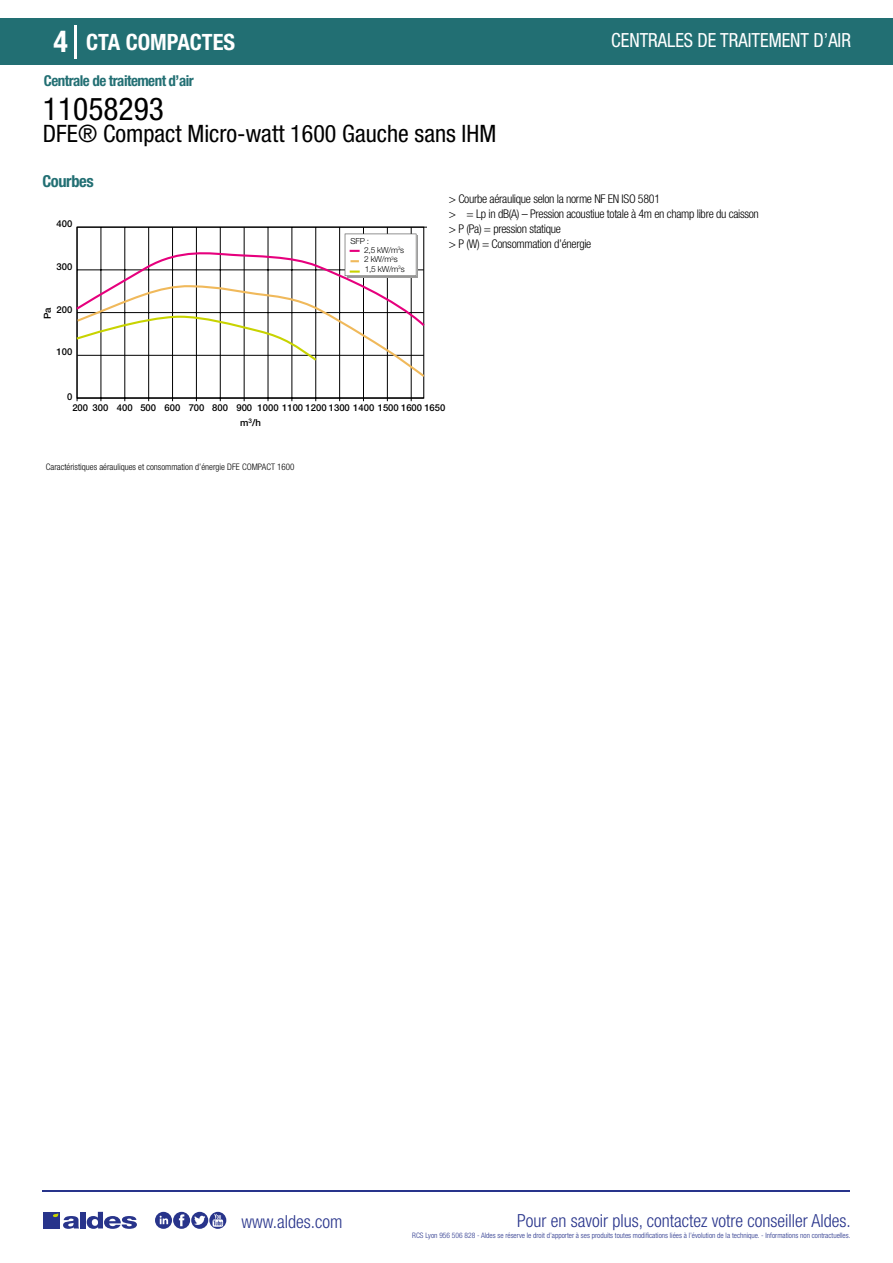
<style>
.page{position:relative;width:893px;height:1263px;background:#fff}
.page>*{position:absolute;margin:0;border:0;box-sizing:border-box;transform-origin:0 0}
.t1{font:condensed 31.5px "Helvetica Neue LT Std";color:#000}
.t2{font:700 condensed 30px "Helvetica Neue LT Std";color:#fff}
.t3{font:condensed 24px "Helvetica Neue LT Std";color:#000}
.t4{font:700 condensed 22.5px "Helvetica Neue LT Std";color:#fff}
.t5{font:condensed 19.5px "Helvetica Neue LT Std";color:#fff;scale:.95 1}
.t6{font:300 condensed 18px "Helvetica Neue";color:#28348b}
.t7{font:700 condensed 16.5px "Helvetica Neue LT Std";letter-spacing:-.025em;color:#226f73}
.t8{font:700 condensed 15px "Helvetica Neue LT Std";letter-spacing:-.035em;color:#226f73}
.t9{font:300 condensed 12px/15px "Helvetica Neue LT Std";letter-spacing:-.025em;color:#000}
.t10{font:500 9.6px "Helvetica Neue";color:#000}
.t11{font:500 9.45px "Helvetica Neue";color:#000}
.t12{font:300 condensed 9px "Helvetica Neue";color:#000}
.t13{font:300 8.25px/9.4px "Helvetica Neue";letter-spacing:-.025em;color:#000}
.t14{font:300 condensed 7.5px "Helvetica Neue";color:#28348b}
</style>
<div class="page">
<div style="left:0;top:18px;width:893px;height:46px;background:#226f73"></div>
<hr style="left:74px;top:25px;width:2px;height:33px;background:#fff">
<hr style="left:43px;top:1190px;width:807px;height:1px;background:#28348b">
<svg style="left:155px;top:1212px;width:71px;height:17px"></svg>
<div style="left:43px;top:1212px;width:17px;height:16px;background:#28348b"></div>
<div style="left:80px;top:1212px;width:6px;height:16px;background:#28348b"></div>
<svg style="left:87px;top:1212px;width:50px;height:17px"></svg>
<svg style="left:53px;top:1213px;width:26px;height:16px"></svg>
<hr style="left:77px;top:227px;width:347px;height:1px;background:#000">
<hr style="left:77px;top:398px;width:347px;height:1px;background:#000">
<hr style="left:101px;top:227px;width:1px;height:174px;background:#000">
<hr style="left:125px;top:227px;width:1px;height:174px;background:#000">
<hr style="left:77px;top:227px;width:1px;height:174px;background:#000">
<hr style="left:148px;top:227px;width:1px;height:174px;background:#000">
<hr style="left:172px;top:227px;width:1px;height:174px;background:#000">
<hr style="left:196px;top:227px;width:1px;height:174px;background:#000">
<hr style="left:220px;top:227px;width:1px;height:174px;background:#000">
<hr style="left:268px;top:227px;width:1px;height:174px;background:#000">
<hr style="left:292px;top:227px;width:1px;height:174px;background:#000">
<hr style="left:315px;top:227px;width:1px;height:174px;background:#000">
<hr style="left:339px;top:227px;width:1px;height:174px;background:#000">
<hr style="left:363px;top:227px;width:1px;height:174px;background:#000">
<hr style="left:387px;top:227px;width:1px;height:174px;background:#000">
<hr style="left:411px;top:227px;width:1px;height:174px;background:#000">
<hr style="left:244px;top:227px;width:1px;height:174px;background:#000">
<svg style="left:76px;top:234px;width:349px;height:144px"></svg>
<h2 class="t2" style="left:54px;top:24px;width:16px">4</h2>
<h3 class="t4" style="left:86px;top:28px;width:151px">CTA COMPACTES</h3>
<h3 class="t5" style="left:611px;top:29px;width:254px">CENTRALES DE TRAITEMENT D’AIR</h3>
<p class="t8" style="left:44px;top:71px;width:151px">Centrale de traitement d’air</p>
<h1 class="t1" style="left:43px;top:91px;width:122px">11058293</h1>
<h3 class="t3" style="left:43px;top:120px;width:455px">DFE® Compact Micro-watt 1600 Gauche sans IHM</h3>
<h3 class="t7" style="left:43px;top:171px;width:53px">Courbes</h3>
<p class="t11" style="left:57px;top:218px;width:17px">400</p>
<p class="t11" style="left:57px;top:261px;width:17px">300</p>
<p class="t11" style="left:57px;top:304px;width:17px">200</p>
<p class="t10" style="left:42px;top:319px;width:13px;rotate:-90deg">Pa</p>
<p class="t11" style="left:57px;top:346px;width:17px">100</p>
<p class="t11" style="left:67px;top:391px;width:7px">0</p>
<p class="t13" style="left:350px;top:236px;width:20px">SFP :</p>
<p class="t13" style="left:364px;top:254px;width:42px">2 kW/m<sup>3</sup>s<br>1,5 kW/m<sup>3</sup>s</p>
<p class="t13" style="left:364px;top:245px;width:42px">2,5 kW/m<sup>3</sup>s</p>
<p class="t9" style="left:449px;top:192px;width:312px">&gt; Courbe aéraulique selon la norme NF EN ISO 5801<br>&gt; = Lp in dB(A) – Pression acoustiue totale à 4m en champ libre du caisson &gt; P (Pa) = pression statique<br>&gt; P (W) = Consommation d’énergie</p>
<p class="t11" style="left:72px;top:402px;width:37px">200 300</p>
<p class="t11" style="left:140px;top:402px;width:307px">500 600 700 800 900 1000 1100 1200 1300 1400 1500 1600 1650</p>
<p class="t10" style="left:240px;top:417px;width:22px">m<sup>3</sup>/h</p>
<p class="t11" style="left:117px;top:402px;width:17px">400</p>
<p class="t12" style="left:46px;top:461px;width:250px">Caractéristiques aérauliques et consommation d’énergie DFE COMPACT 1600</p>
<h3 class="t6" style="left:241px;top:1211px;width:102px">www.aldes.com</h3>
<h3 class="t6" style="left:517px;top:1211px;width:335px">Pour en savoir plus, contactez votre conseiller Aldes.</h3>
<p class="t14" style="left:412px;top:1230px;width:440px">RCS Lyon 956 506 828 - Aldes se réserve le droit d’apporter à ses produits toutes modifications liées à l’évolution de la technique. - Informations non contractuelles.</p>
</div>
